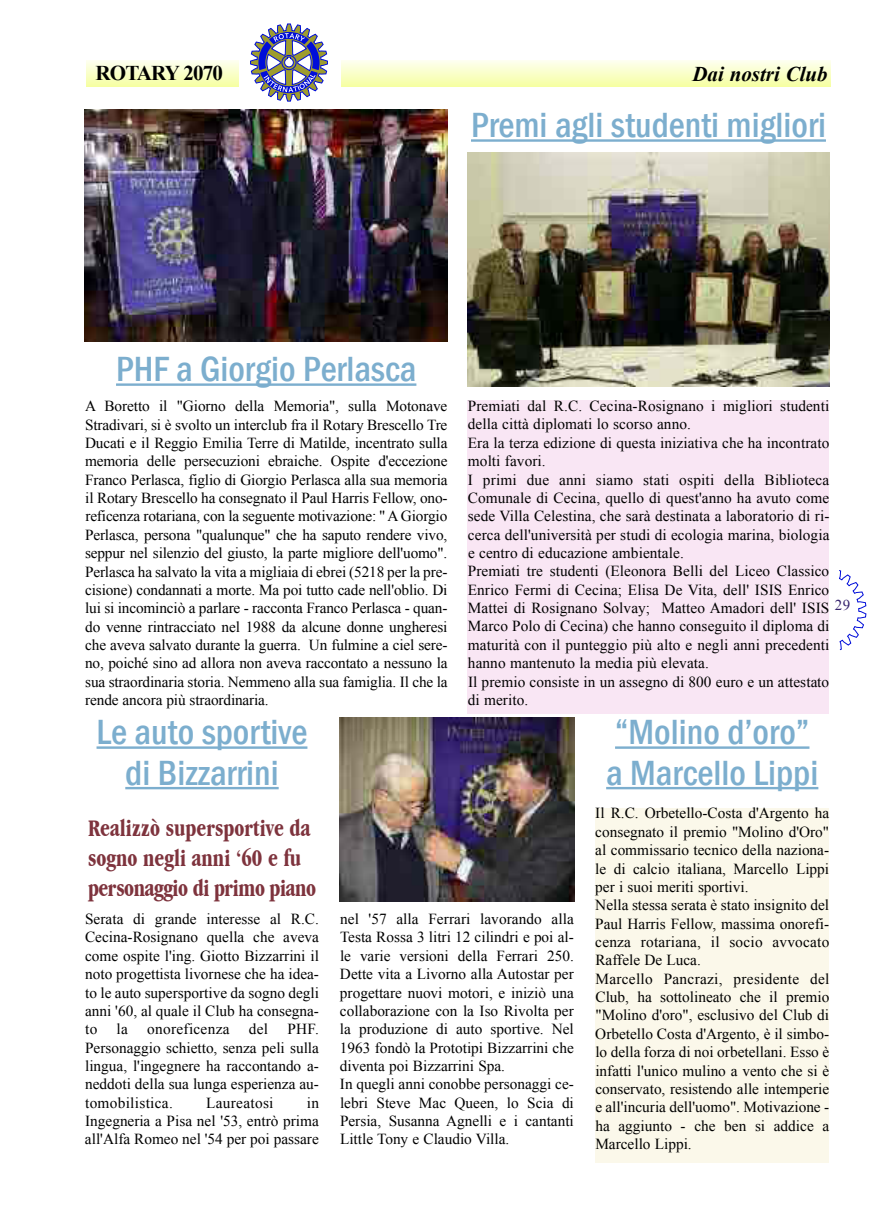
<style>
.page{position:relative;width:893px;height:1212px;background:#fff}
.page>*{position:absolute;margin:0;border:0;box-sizing:border-box;transform-origin:0 0}
.t1{font:36px/40.5px "Franklin Gothic Medium Cond";color:#7caece}
.t2{font:700 24.75px/29.7px "Garmd ITC Bk Cn BT";color:#7e333d;scale:.91 1}
.t3{font:italic 700 21px "Times New Roman";color:#000}
.t4{font:700 21px "Times New Roman";letter-spacing:-.04em;color:#000}
.t5{font:15.3px/18.3px "Times New Roman";color:#000;text-align:justify}
.t6{font:15.3px "Times New Roman";letter-spacing:.02em;color:#000}
.t7{font:15px "Times New Roman";color:#35236d}
</style>
<div class="page">
<svg style="left:250px;top:24px;width:78px;height:78px"></svg>
<div style="left:87px;top:60px;width:151px;height:26px;background:linear-gradient(to bottom,#fdfff0,#f6ffa8)"></div>
<div style="left:342px;top:60px;width:489px;height:26px;background:linear-gradient(to bottom,#fdfff0,#f6ffa8)"></div>
<svg style="left:839px;top:570px;width:27px;height:80px"></svg>
<hr style="left:116px;top:383px;width:300px;height:3px;background:#7caece">
<img style="left:85px;top:110px;width:363px;height:231px">
<div style="left:468px;top:400px;width:361px;height:314px;background:#f9e6f4"></div>
<img style="left:467px;top:153px;width:362px;height:233px">
<div style="left:595px;top:808px;width:234px;height:355px;background:#fbf8ea"></div>
<hr style="left:471px;top:139px;width:355px;height:3px;background:#7caece">
<hr style="left:615px;top:746px;width:194px;height:3px;background:#7caece">
<hr style="left:606px;top:787px;width:212px;height:2px;background:#7caece">
<hr style="left:97px;top:746px;width:210px;height:3px;background:#7caece">
<hr style="left:125px;top:787px;width:154px;height:2px;background:#7caece">
<img style="left:340px;top:717px;width:234px;height:184px">
<h3 class="t4" style="left:96px;top:61px;width:129px">ROTARY 2070</h3>
<h3 class="t3" style="left:692px;top:62px;width:137px">Dai nostri Club</h3>
<h1 class="t1" style="left:471px;top:104px;width:356px">Premi agli studenti migliori</h1>
<h1 class="t1" style="left:116px;top:348px;width:302px">PHF a Giorgio Perlasca</h1>
<p class="t5" style="left:85px;top:397px;width:364px">A Boretto il "Giorno della Memoria", sulla Motonave Stradivari, si è svolto un interclub fra il Rotary Brescello Tre Ducati e il Reggio Emilia Terre di Matilde, incentrato sulla memoria delle persecuzioni ebraiche. Ospite d'eccezione Franco Perlasca, figlio di Giorgio Perlasca alla sua memoria il Rotary Brescello ha consegnato il Paul Harris Fellow, ono&shy;reficenza rotariana, con la seguente motivazione: " A Giorgio Perlasca, persona "qualunque" che ha saputo rendere vivo, seppur nel silenzio del giusto, la parte migliore dell'uomo".<br>Perlasca ha salvato la vita a migliaia di ebrei (5218 per la pre&shy;cisione) condannati a morte. Ma poi tutto cade nell'oblio. Di lui si incominciò a parlare - racconta Franco Perlasca - quan&shy;do venne rintracciato nel 1988 da alcune donne ungheresi che aveva salvato durante la guerra. Un fulmine a ciel sere&shy;no, poiché sino ad allora non aveva raccontato a nessuno la sua straordinaria storia. Nemmeno alla sua famiglia. Il che la rende ancora più straordinaria.</p>
<p class="t5" style="left:468px;top:397px;width:363px;text-align:left">Premiati dal R.C. Cecina-Rosignano i migliori studenti della città diplomati lo scorso anno.<br>Era la terza edizione di questa iniziativa che ha incontrato molti favori.<br>I primi due anni siamo stati ospiti della Biblioteca Comunale di Cecina, quello di quest'anno ha avuto come sede Villa Celestina, che sarà destinata a laboratorio di ri&shy;cerca dell'università per studi di ecologia marina, biologia e centro di educazione ambientale.<br>Premiati tre studenti (Eleonora Belli del Liceo Classico Enrico Fermi di Cecina; Elisa De Vita, dell' ISIS Enrico Mattei di Rosignano Solvay; Matteo Amadori dell' ISIS Marco Polo di Cecina) che hanno conseguito il diploma di maturità con il punteggio più alto e negli anni precedenti hanno mantenuto la media più elevata.<br>Il premio consiste in un assegno di 800 euro e un attestato di merito.</p>
<p class="t7" style="left:835px;top:596px;width:17px">29</p>
<h1 class="t1" style="left:97px;top:711px;width:212px;text-align:center">Le auto sportive di Bizzarrini</h1>
<h2 class="t2" style="left:88px;top:813px;width:252px">Realizzò supersportive da sogno negli anni ‘60 e fu personaggio di primo piano</h2>
<p class="t5" style="left:85px;top:909px;width:236px">Serata di grande interesse al R.C.<br>Cecina-Rosignano quella che aveva come ospite l'ing. Giotto Bizzarrini il noto progettista livornese che ha idea&shy;to le auto supersportive da sogno degli anni '60, al quale il Club ha consegna&shy;to</p>
<p class="t5" style="left:117px;top:1020px;width:13px">la</p>
<p class="t6" style="left:147px;top:1020px;width:84px">onoreficenza</p>
<p class="t5" style="left:249px;top:1020px;width:21px">del</p>
<p class="t5" style="left:85px;top:1020px;width:235px;text-indent:202px">PHF.<br>Personaggio schietto, senza peli sulla lingua, l'ingegnere ha raccontando a&shy;neddoti della sua lunga esperienza au&shy;tomobilistica.</p>
<p class="t5" style="left:85px;top:1093px;width:236px;text-indent:222px">in Ingegneria a Pisa nel '53, entrò prima all'Alfa Romeo nel '54 per poi passare</p>
<p class="t6" style="left:206px;top:1094px;width:69px">Laureatosi</p>
<p class="t5" style="left:340px;top:909px;width:235px;text-align:left">nel '57 alla Ferrari lavorando alla Testa Rossa 3 litri 12 cilindri e poi al&shy;le varie versioni della Ferrari 250.<br>Dette vita a Livorno alla Autostar per progettare nuovi motori, e iniziò una collaborazione con la Iso Rivolta per la produzione di auto sportive. Nel 1963 fondò la Prototipi Bizzarrini che diventa poi Bizzarrini Spa.<br>In quegli anni conobbe personaggi ce&shy;lebri Steve Mac Queen, lo Scia di Persia, Susanna Agnelli e i cantanti Little Tony e Claudio Villa.</p>
<h1 class="t1" style="left:606px;top:711px;width:214px">“Molino d’oro” a Marcello Lippi</h1>
<p class="t5" style="left:595px;top:804px;width:236px;text-align:left">Il R.C. Orbetello-Costa d'Argento ha consegnato il premio "Molino d'Oro" al commissario tecnico della naziona&shy;le di calcio italiana, Marcello Lippi per i suoi meriti sportivi.<br>Nella stessa serata è stato insignito del Paul Harris Fellow, massima onorefi&shy;cenza rotariana, il socio avvocato Raffele De Luca.<br>Marcello Pancrazi, presidente del Club, ha sottolineato che il premio "Molino d'oro", esclusivo del Club di Orbetello Costa d'Argento, è il simbo&shy;lo della forza di noi orbetellani. Esso è infatti l'unico mulino a vento che si è conservato, resistendo alle intemperie e all'incuria dell'uomo". Motivazione - ha aggiunto - che ben si addice a Marcello Lippi.</p>
</div>
